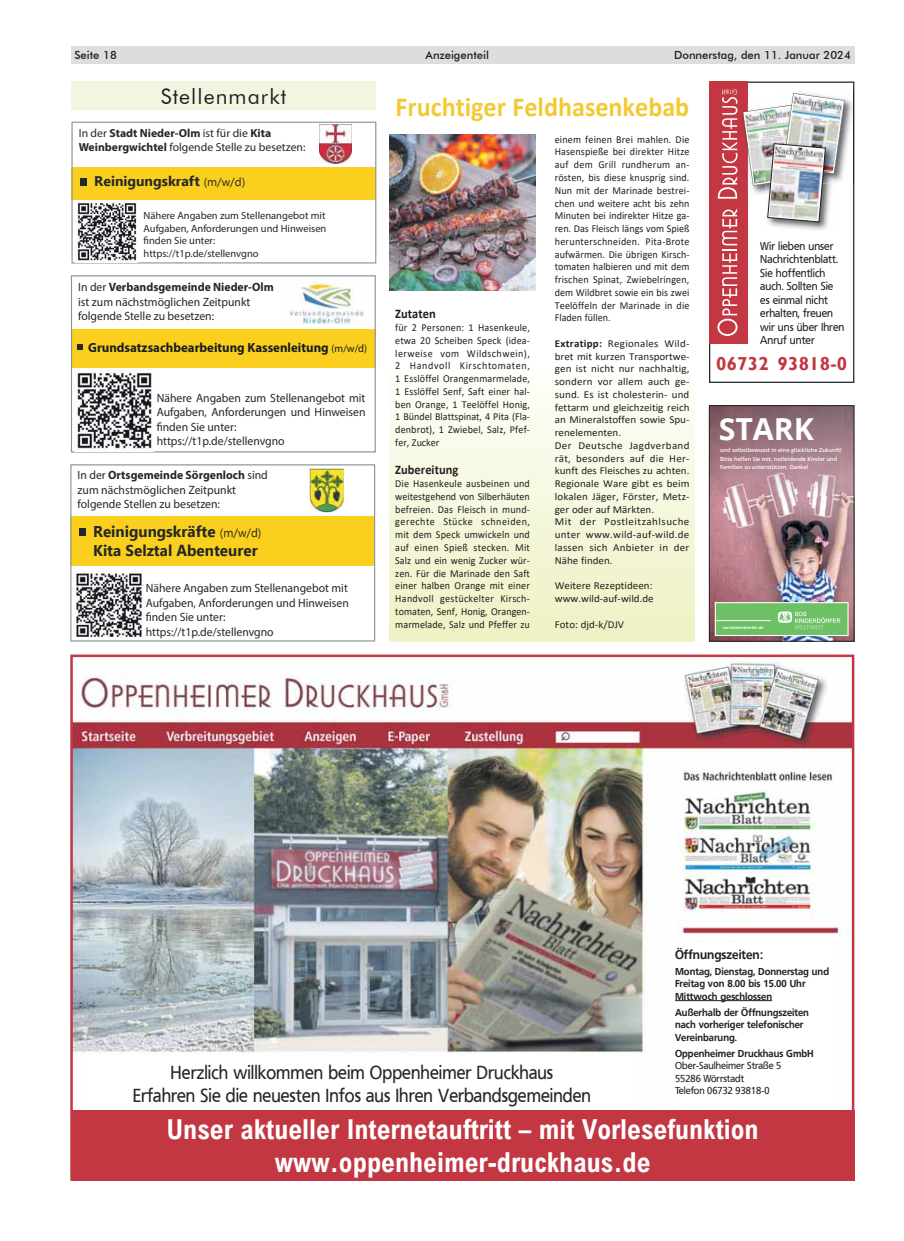
<style>
.page{position:relative;width:904px;height:1241px;background:#fff}
.page>*{position:absolute;margin:0;border:0;box-sizing:border-box;transform-origin:0 0}
.t1{font:700 30.38px "Open Sans";color:#fff}
.t2{font:700 27.5px/33px "Arial Nova Cond";color:#fff;text-align:center}
.t3{font:700 27.5px "Calibri";color:#f3ca34;scale:.95 1}
.t4{font:21.25px "Futura BT";letter-spacing:.05em;color:#231f20}
.t5{font:18.75px/22.5px "Frutiger VR";color:#232729;text-align:center;scale:.9 1}
.t6{font:700 18.75px "Gill Sans";letter-spacing:.015em;color:#c23742}
.t7{font:700 15.62px/18.8px "Ebrima";color:#232729}
.t8{font:700 14px "Ebrima";color:#232729}
.t9{font:700 13.25px "Myriad Pro";color:#181c20}
.t10{font:700 13.12px "Calibri";color:#231f20;scale:.95 1}
.t11{font:700 12.5px "Frutiger VR";color:#231f20;scale:.95 1}
.t12{font:12px/14.4px "Myriad Pro";color:#232729}
.t13{font:11.62px/14px "Myriad Pro";color:#232729}
.t14{font:11.25px/13.5px "Frutiger VR";color:#231f20;scale:.93 1}
.t15{font:500 11.25px "Futura BT";color:#231f20}
.t16{font:10.62px/12.8px "Calibri";letter-spacing:.01em;color:#231f20;text-align:justify;scale:.95 1}
.t17{font:10.62px/12.8px "Calibri";letter-spacing:.01em;color:#231f20;scale:1.04 1}
.t18{font:10.5px/12.5px "Myriad Pro";color:#232729}
.t19{font:700 10px/12.5px "Frutiger VR";color:#231f20;scale:.95 1}
.t20{font:10px/12.5px "Frutiger VR";color:#231f20;scale:.95 1}
.t21{font:600 5.5px/8.4px "Open Sans";color:#fff}
.t22{font:700 3.88px "Open Sans";color:#fff}
.s1{font-weight:700}
.s2{font-weight:400;font-size:11.62px}
.s3{font-weight:400;font-size:10.88px}
.s4{font-weight:400;font-size:12px}
</style>
<div class="page">
<div style="left:71px;top:46px;width:783px;height:17px;background:#dcddde"></div>
<svg style="left:70px;top:464px;width:305px;height:177px"></svg>
<div style="left:79px;top:528px;width:7px;height:8px;background:#232729"></div>
<img style="left:310px;top:468px;width:33px;height:44px">
<img style="left:74px;top:570px;width:70px;height:69px">
<svg style="left:71px;top:122px;width:305px;height:141px"></svg>
<div style="left:80px;top:178px;width:7px;height:7px;background:#232729"></div>
<img style="left:319px;top:124px;width:32px;height:39px">
<img style="left:75px;top:200px;width:63px;height:62px">
<img style="left:289px;top:282px;width:75px;height:42px">
<div style="left:71px;top:329px;width:305px;height:38px;background:#facf1d"></div>
<svg style="left:78px;top:344px;width:5px;height:5px"></svg>
<div style="left:71px;top:275px;width:305px;height:177px;border:1px solid #8f9498"></div>
<img style="left:74px;top:372px;width:79px;height:79px">
<img style="left:73px;top:660px;width:778px;height:394px">
<div style="left:675px;top:941px;width:155px;height:169px;background:#fff"></div>
<hr style="left:675px;top:1000px;width:97px;height:1px;background:#231f20">
<div style="left:71px;top:1109px;width:783px;height:71px;background:#c23742"></div>
<div style="left:71px;top:81px;width:305px;height:29px;background:#f2f6e1"></div>
<svg style="left:709px;top:81px;width:145px;height:302px"></svg>
<svg style="left:390px;top:134px;width:304px;height:507px"></svg>
<img style="left:390px;top:135px;width:145px;height:156px">
<img style="left:711px;top:407px;width:141px;height:232px">
<svg style="left:714px;top:601px;width:135px;height:35px;background:#83c57c"></svg>
<svg style="left:847px;top:412px;width:2px;height:8px"></svg>
<div style="left:709px;top:405px;width:145px;height:236px;border:1px solid #231f20"></div>
<p class="t15" style="left:74px;top:48px;width:44px">Seite 18</p>
<p class="t15" style="left:425px;top:48px;width:65px">Anzeigenteil</p>
<p class="t15" style="left:674px;top:48px;width:178px">Donnerstag, den 11. Januar 2024</p>
<h3 class="t4" style="left:161px;top:83px;width:127px">Stellenmarkt</h3>
<p class="t13" style="left:79px;top:128px;width:228px">In der <span class="s1">Stadt Nieder-Olm</span> ist für die <span class="s1">Kita<br>Weinbergwichtel</span> folgende Stelle zu besetzen:</p>
<h3 class="t8" style="left:94px;top:172px;width:152px">Reinigungskraft <span class="s2">(m/w/d)</span></h3>
<p class="t18" style="left:143px;top:210px;width:184px">Nähere Angaben zum Stellenangebot mit<br>Aufgaben, Anforderungen und Hinweisen finden Sie unter: https://t1p.de/stellenvgno</p>
<p class="t12" style="left:78px;top:281px;width:197px">In der <span class="s1">Verbandsgemeinde Nieder-Olm </span>ist zum nächstmöglichen Zeitpunkt folgende Stelle zu besetzen:</p>
<p class="t9" style="left:88px;top:342px;width:280px">Grundsatzsachbearbeitung Kassenleitung <span class="s3">(m/w/d)</span></p>
<p class="t12" style="left:157px;top:392px;width:210px">Nähere Angaben zum Stellenangebot mit<br>Aufgaben, Anforderungen und Hinweisen finden Sie unter: https://t1p.de/stellenvgno</p>
<p class="t12" style="left:78px;top:469px;width:192px">In der <span class="s1">Ortsgemeinde Sörgenloch</span> sind zum nächstmöglichen Zeitpunkt folgende Stellen zu besetzen:</p>
<h3 class="t7" style="left:93px;top:522px;width:170px">Reinigungskräfte <span class="s4">(m/w/d)<br></span>Kita Selztal Abenteurer</h3>
<p class="t12" style="left:146px;top:582px;width:205px">Nähere Angaben zum Stellenangebot mit<br>Aufgaben, Anforderungen und Hinweisen finden Sie unter: https://t1p.de/stellenvgno</p>
<h2 class="t3" style="left:395px;top:96px;width:311px">Fruchtiger Feldhasenkebab</h2>
<p class="t16" style="left:555px;top:134px;width:143px">einem feinen Brei mahlen. Die Hasenspieße bei direkter Hitze auf dem Grill rundherum an&shy;rösten, bis diese knusprig sind.<br>Nun mit der Marinade bestrei&shy;chen und weitere acht bis zehn Minuten bei indirekter Hitze ga&shy;ren. Das Fleisch längs vom Spieß herunterschneiden. Pita-Brote aufwärmen. Die übrigen Kirsch&shy;tomaten halbieren und mit dem frischen Spinat, Zwiebelringen, dem Wildbret sowie ein bis zwei Teelöffeln der Marinade in die Fladen füllen.</p>
<p class="t17" style="left:555px;top:338px;width:131px"><span class="s1">Extratipp:</span> Regionales Wild&shy;bret mit kurzen Transportwe&shy;gen ist nicht nur nachhaltig, sondern vor allem auch ge&shy;sund. Es ist cholesterin- und fettarm und gleichzeitig reich an Mineralstoffen sowie Spu&shy;renelementen.<br>Der Deutsche Jagdverband rät, besonders auf die Her&shy;kunft des Fleisches zu achten.<br>Regionale Ware gibt es beim lokalen Jäger, Förster, Metz&shy;ger oder auf Märkten.<br>Mit der Postleitzahlsuche unter www.wild-auf-wild.de lassen sich Anbieter in der<br>Nähe finden.</p>
<p class="t17" style="left:555px;top:580px;width:97px">Weitere Rezeptideen: www.wild-auf-wild.de</p>
<p class="t17" style="left:555px;top:618px;width:68px">Foto: djd-k/DJV</p>
<p class="t22" style="left:723px;top:625px;width:42px">sos-kinderdoerfer.de</p>
<p class="t14" style="left:760px;top:239px;width:92px">Wir lieben unser<br>Nachrichtenblatt.<br>Sie hoffentlich auch. Sollten Sie es einmal nicht erhalten, freuen wir uns über Ihren<br>Anruf unter</p>
<h3 class="t6" style="left:716px;top:353px;width:133px">06732 93818-0</h3>
<p class="t10" style="left:395px;top:308px;width:44px">Zutaten</p>
<p class="t16" style="left:395px;top:322px;width:143px">für 2 Personen: 1 Hasenkeule, etwa 20 Scheiben Speck (idea&shy;lerweise vom Wildschwein), 2 Handvoll Kirschtomaten, 1 Esslöffel Orangenmarmelade, 1 Esslöffel Senf, Saft einer hal&shy;ben Orange, 1 Teelöffel Honig, 1 Bündel Blattspinat, 4 Pita (Fla&shy;denbrot), 1 Zwiebel, Salz, Pfef&shy;fer, Zucker</p>
<p class="t10" style="left:395px;top:464px;width:68px">Zubereitung</p>
<p class="t16" style="left:395px;top:478px;width:143px">Die Hasenkeule ausbeinen und weitestgehend von Silberhäuten befreien. Das Fleisch in mund&shy;gerechte Stücke schneiden, mit dem Speck umwickeln und auf einen Spieß stecken. Mit Salz und ein wenig Zucker wür&shy;zen. Für die Marinade den Saft einer halben Orange mit einer Handvoll gestückelter Kirsch&shy;tomaten, Senf, Honig, Orangen&shy;marmelade, Salz und Pfeffer zu</p>
<h1 class="t1" style="left:718px;top:407px;width:97px">STARK</h1>
<p class="t21" style="left:720px;top:446px;width:123px">und selbstbewusst in eine glückliche Zukunft!<br>Bitte helfen Sie mit, notleidende Kinder und<br>Familien zu unterstützen. Danke!</p>
<p class="t11" style="left:675px;top:946px;width:94px">Öffnungszeiten:</p>
<p class="t19" style="left:675px;top:964px;width:164px">Montag, Dienstag, Donnerstag und<br>Freitag von 8.00 bis 15.00 Uhr<br>Mittwoch geschlossen</p>
<p class="t19" style="left:675px;top:1005px;width:142px">Außerhalb der Öffnungszeiten nach vorheriger telefonischer<br>Vereinbarung.</p>
<p class="t19" style="left:675px;top:1046px;width:147px">Oppenheimer Druckhaus GmbH</p>
<p class="t20" style="left:675px;top:1059px;width:113px">Ober-Saulheimer Straße 5<br>55286 Wörrstadt<br>Telefon 06732 93818-0</p>
<h2 class="t2" style="left:166px;top:1111px;width:593px">Unser aktueller Internetauftritt – mit Vorlesefunktion www.oppenheimer-druckhaus.de</h2>
<h3 class="t5" style="left:133px;top:1061px;width:510px">Herzlich willkommen beim Oppenheimer Druckhaus<br>Erfahren Sie die neuesten Infos aus Ihren Verbandsgemeinden</h3>
</div>
